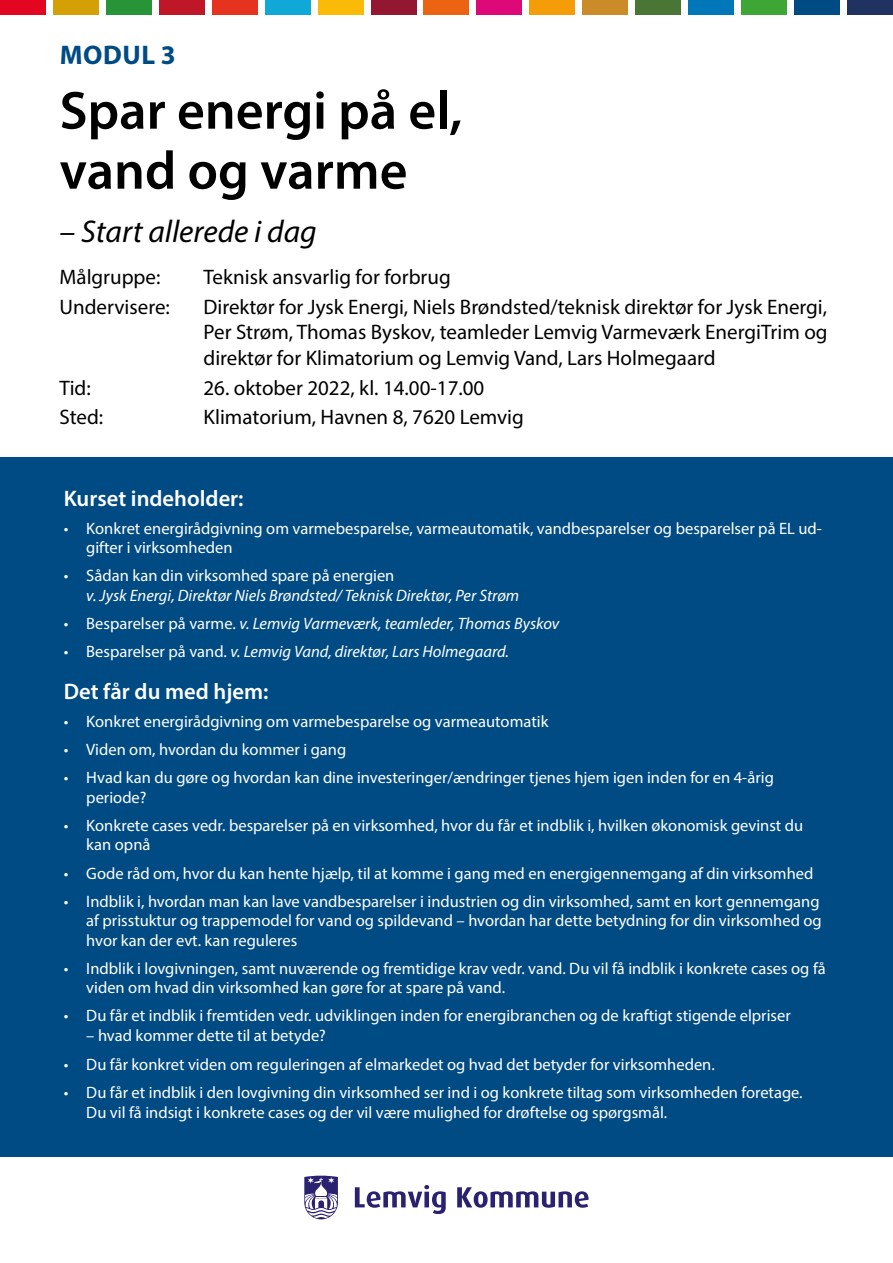
<style>
.page{position:relative;width:893px;height:1263px;background:#fff}
.page>*{position:absolute;margin:0;border:0;box-sizing:border-box;transform-origin:0 0}
.t1{font:600 54px/60px "Myriad Pro";color:#000}
.t2{font:italic 31.5px "Myriad Pro";color:#000}
.t3{font:700 27px "Myriad Pro";letter-spacing:.02em;color:#014b84}
.t4{font:600 22.5px "Myriad Pro";color:#fff}
.t5{font:21px/25.5px "Myriad Pro";color:#000;text-align:justify}
.t6{font:16.5px/19.5px "Myriad Pro";color:#fff}
.t7{font:italic 16.5px "Myriad Pro";color:#fff}
.s1{font-style:normal}
</style>
<div class="page">
<svg style="left:304px;top:1175px;width:34px;height:44px"></svg>
<svg style="left:355px;top:1185px;width:91px;height:29px"></svg>
<svg style="left:457px;top:1187px;width:132px;height:21px"></svg>
<div style="left:0;top:457px;width:893px;height:700px;background:#014b84"></div>
<div style="left:0;top:0;width:46px;height:14px;background:#e20620"></div>
<div style="left:53px;top:0;width:46px;height:14px;background:#d4a005"></div>
<div style="left:106px;top:0;width:46px;height:14px;background:#289438"></div>
<div style="left:159px;top:0;width:46px;height:14px;background:#c01728"></div>
<div style="left:212px;top:0;width:46px;height:14px;background:#e63320"></div>
<div style="left:265px;top:0;width:46px;height:14px;background:#10a8d7"></div>
<div style="left:318px;top:0;width:45px;height:14px;background:#fbb908"></div>
<div style="left:371px;top:0;width:45px;height:14px;background:#931731"></div>
<div style="left:424px;top:0;width:45px;height:14px;background:#ec6411"></div>
<div style="left:477px;top:0;width:45px;height:14px;background:#dd0979"></div>
<div style="left:529px;top:0;width:46px;height:14px;background:#f59d08"></div>
<div style="left:582px;top:0;width:46px;height:14px;background:#cc8b29"></div>
<div style="left:635px;top:0;width:46px;height:14px;background:#4a7635"></div>
<div style="left:688px;top:0;width:46px;height:14px;background:#0077b9"></div>
<div style="left:741px;top:0;width:46px;height:14px;background:#3ea635"></div>
<div style="left:794px;top:0;width:46px;height:14px;background:#014b84"></div>
<div style="left:847px;top:0;width:46px;height:14px;background:#203260"></div>
<h3 class="t3" style="left:60px;top:38px;width:118px">MODUL 3</h3>
<h1 class="t1" style="left:60px;top:79px;width:404px">Spar energi på el, vand og varme</h1>
<h2 class="t2" style="left:60px;top:212px;width:259px">– Start allerede i dag</h2>
<p class="t5" style="left:60px;top:264px;width:102px">Målgruppe:</p>
<p class="t5" style="left:204px;top:264px;width:249px">Teknisk ansvarlig for forbrug</p>
<p class="t5" style="left:60px;top:294px;width:112px">Undervisere:</p>
<p class="t5" style="left:204px;top:294px;width:626px">Direktør for Jysk Energi, Niels Brøndsted/teknisk direktør for Jysk Energi, Per Strøm, Thomas Byskov, teamleder Lemvig Varmeværk EnergiTrim og direktør for Klimatorium og Lemvig Vand, Lars Holmegaard</p>
<p class="t5" style="left:60px;top:375px;width:33px">Tid:</p>
<p class="t5" style="left:204px;top:375px;width:282px">26. oktober 2022, kl. 14.00-17.00</p>
<p class="t5" style="left:60px;top:404px;width:45px">Sted:</p>
<p class="t5" style="left:204px;top:404px;width:322px">Klimatorium, Havnen 8, 7620 Lemvig</p>
<h3 class="t4" style="left:64px;top:484px;width:181px">Kurset indeholder:</h3>
<p class="t6" style="left:86px;top:518px;width:737px;text-indent:-23px">• Konkret energirådgivning om varmebesparelse, varmeautomatik, vandbesparelser og besparelser på EL ud&shy;gifter i virksomheden</p>
<p class="t6" style="left:64px;top:566px;width:332px">• Sådan kan din virksomhed spare på energien</p>
<p class="t7" style="left:86px;top:585px;width:434px">v. Jysk Energi, Direktør Niels Brøndsted/ Teknisk Direktør, Per Strøm</p>
<p class="t7" style="left:64px;top:613px;width:497px"><span class="s1">• Besparelser på varme.</span> v. Lemvig Varmeværk, teamleder, Thomas Byskov</p>
<p class="t7" style="left:64px;top:641px;width:447px"><span class="s1">• Besparelser på vand.</span> v. Lemvig Vand, direktør, Lars Holmegaard.</p>
<h3 class="t4" style="left:64px;top:678px;width:206px">Det får du med hjem:</h3>
<p class="t6" style="left:64px;top:712px;width:486px">• Konkret energirådgivning om varmebesparelse og varmeautomatik</p>
<p class="t6" style="left:64px;top:740px;width:284px">• Viden om, hvordan du kommer i gang</p>
<p class="t6" style="left:86px;top:768px;width:689px;text-indent:-23px">• Hvad kan du gøre og hvordan kan dine investeringer/ændringer tjenes hjem igen inden for en 4-årig periode?</p>
<p class="t6" style="left:86px;top:815px;width:718px;text-indent:-23px">• Konkrete cases vedr. besparelser på en virksomhed, hvor du får et indblik i, hvilken økonomisk gevinst du kan opnå</p>
<p class="t6" style="left:64px;top:863px;width:751px">• Gode råd om, hvor du kan hente hjælp, til at komme i gang med en energigennemgang af din virksomhed</p>
<p class="t6" style="left:86px;top:891px;width:737px;text-indent:-23px">• Indblik i, hvordan man kan lave vandbesparelser i industrien og din virksomhed, samt en kort gennemgang af prisstuktur og trappemodel for vand og spildevand – hvordan har dette betydning for din virksomhed og hvor kan der evt. kan reguleres</p>
<p class="t6" style="left:86px;top:958px;width:741px;text-indent:-23px">• Indblik i lovgivningen, samt nuværende og fremtidige krav vedr. vand. Du vil få indblik i konkrete cases og få viden om hvad din virksomhed kan gøre for at spare på vand.</p>
<p class="t6" style="left:64px;top:1005px;width:728px">• Du får et indblik i fremtiden vedr. udviklingen inden for energibranchen og de kraftigt stigende elpriser</p>
<p class="t6" style="left:86px;top:1025px;width:241px">– hvad kommer dette til at betyde?</p>
<p class="t6" style="left:64px;top:1054px;width:653px">• Du får konkret viden om reguleringen af elmarkedet og hvad det betyder for virksomheden.</p>
<p class="t6" style="left:86px;top:1082px;width:718px;text-indent:-23px">• Du får et indblik i den lovgivning din virksomhed ser ind i og konkrete tiltag som virksomheden foretage.<br>Du vil få indsigt i konkrete cases og der vil være mulighed for drøftelse og spørgsmål.</p>
</div>
